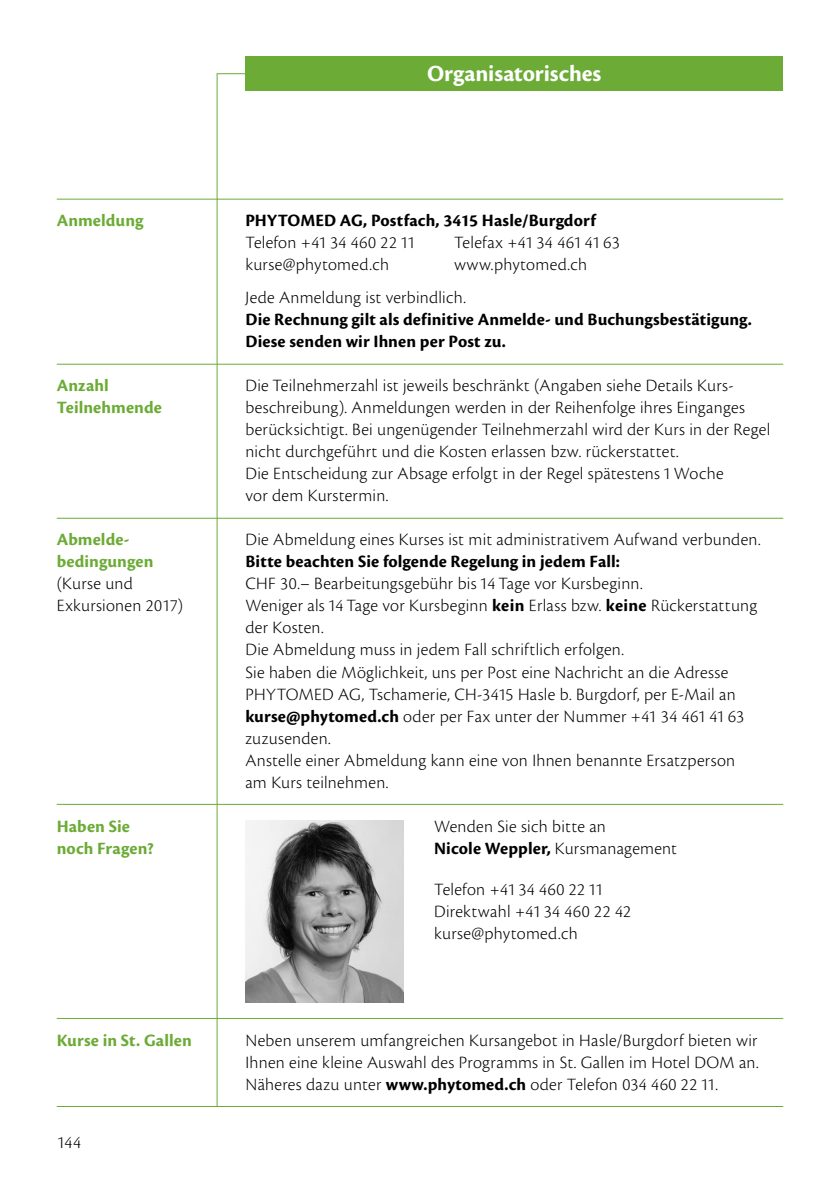
<style>
.page{position:relative;width:840px;height:1191px;background:#fff}
.page>*{position:absolute;margin:0;border:0;box-sizing:border-box;transform-origin:0 0}
.t1{font:700 24px "Cronos Pro";letter-spacing:-.005em;color:#fff}
._2_Grundschrift{font:300 18px/22px "Cronos Pro";letter-spacing:.015em;color:#000}
._2_Grundschrift-2{font:700 18px "Cronos Pro";letter-spacing:.005em;color:#000}
._2_Grundschrift-3{font:700 18px "Cronos Pro";letter-spacing:.005em;color:#6cab36}
.s1{font-weight:700}
.s2{font-weight:300}
</style>
<div class="page">
<svg style="left:217px;top:73px;width:28px;height:1px"></svg>
<hr style="left:216px;top:73px;width:1px;height:1033px;background:#6cab36">
<div style="left:245px;top:57px;width:537px;height:34px;background:#6cab36"></div>
<hr style="left:57px;top:199px;width:725px;height:1px;background:#6cab36">
<hr style="left:57px;top:364px;width:725px;height:1px;background:#6cab36">
<hr style="left:57px;top:518px;width:725px;height:1px;background:#6cab36">
<hr style="left:57px;top:804px;width:725px;height:1px;background:#6cab36">
<hr style="left:57px;top:1018px;width:725px;height:1px;background:#6cab36">
<hr style="left:57px;top:1106px;width:725px;height:1px;background:#6cab36">
<img style="left:245px;top:820px;width:158px;height:182px">
<h1 class="t1" style="left:346px;top:60px;width:337px">Pflanzenwelten – Menschenwelten</h1>
<p class="t1" style="left:427px;top:60px;width:176px">Organisatorisches</p>
<p class="_2_Grundschrift-3" style="left:57px;top:210px;width:88px">Anmeldung</p>
<p class="_2_Grundschrift-2" style="left:245px;top:210px;width:351px">PHYTOMED AG, Postfach, 3415 Hasle/Burgdorf</p>
<p class="_2_Grundschrift" style="left:245px;top:232px;width:171px">Telefon +41 34 460 22 11</p>
<p class="_2_Grundschrift" style="left:454px;top:232px;width:167px">Telefax +41 34 461 41 63</p>
<p class="_2_Grundschrift" style="left:245px;top:254px;width:145px">kurse@phytomed.ch</p>
<p class="_2_Grundschrift" style="left:454px;top:254px;width:135px">www.phytomed.ch</p>
<p class="_2_Grundschrift" style="left:245px;top:287px;width:222px">Jede Anmeldung ist verbindlich.</p>
<p class="_2_Grundschrift-2" style="left:245px;top:309px;width:507px">Die Rechnung gilt als definitive Anmelde- und Buchungsbestätigung.</p>
<p class="_2_Grundschrift-2" style="left:245px;top:331px;width:262px">Diese senden wir Ihnen per Post zu.</p>
<p class="_2_Grundschrift-3" style="left:57px;top:375px;width:53px">Anzahl</p>
<p class="_2_Grundschrift" style="left:245px;top:375px;width:489px">Die Teilnehmerzahl ist jeweils beschränkt (Angaben siehe Details Kurs-</p>
<p class="_2_Grundschrift-3" style="left:57px;top:397px;width:107px">Teilnehmende</p>
<p class="_2_Grundschrift" style="left:245px;top:397px;width:526px">beschreibung). Anmeldungen werden in der Reihenfolge ihres Einganges berücksichtigt. Bei ungenügender Teilnehmerzahl wird der Kurs in der Regel nicht durchgeführt und die Kosten erlassen bzw. rückerstattet.</p>
<p class="_2_Grundschrift" style="left:245px;top:463px;width:479px">Die Entscheidung zur Absage erfolgt in der Regel spätestens 1 Woche vor dem Kurstermin.</p>
<p class="_2_Grundschrift-3" style="left:57px;top:529px;width:74px">Abmelde-</p>
<p class="_2_Grundschrift" style="left:245px;top:529px;width:516px">Die Abmeldung eines Kurses ist mit administrativem Aufwand verbunden.</p>
<p class="_2_Grundschrift-3" style="left:57px;top:551px;width:98px">bedingungen</p>
<p class="_2_Grundschrift-2" style="left:245px;top:551px;width:376px">Bitte beachten Sie folgende Regelung in jedem Fall:</p>
<p class="_2_Grundschrift" style="left:57px;top:573px;width:78px">(Kurse und</p>
<p class="_2_Grundschrift" style="left:245px;top:573px;width:398px">CHF 30.– Bearbeitungsgebühr bis 14 Tage vor Kursbeginn.</p>
<p class="_2_Grundschrift" style="left:57px;top:595px;width:128px">Exkursionen 2017)</p>
<p class="_2_Grundschrift" style="left:245px;top:595px;width:513px">Weniger als 14 Tage vor Kursbeginn <span class="s1">kein</span> Erlass bzw. <span class="s1">keine</span> Rückerstattung der Kosten.</p>
<p class="_2_Grundschrift" style="left:245px;top:639px;width:380px">Die Abmeldung muss in jedem Fall schriftlich erfolgen.</p>
<p class="_2_Grundschrift" style="left:245px;top:661px;width:484px">Sie haben die Möglichkeit, uns per Post eine Nachricht an die Adresse</p>
<p class="_2_Grundschrift" style="left:245px;top:683px;width:500px">PHYTOMED AG, Tschamerie, CH-3415 Hasle b. Burgdorf, per E-Mail an <span class="s1">kurse@phytomed.ch</span> oder per Fax unter der Nummer +41 34 461 41 63</p>
<p class="_2_Grundschrift" style="left:245px;top:727px;width:87px">zuzusenden.</p>
<p class="_2_Grundschrift" style="left:245px;top:749px;width:491px">Anstelle einer Abmeldung kann eine von Ihnen benannte Ersatzperson am Kurs teilnehmen.</p>
<p class="_2_Grundschrift-3" style="left:57px;top:815px;width:75px">Haben Sie</p>
<p class="_2_Grundschrift" style="left:434px;top:815px;width:173px">Wenden Sie sich bitte an</p>
<p class="_2_Grundschrift-3" style="left:57px;top:837px;width:99px">noch Fragen?</p>
<p class="_2_Grundschrift-2" style="left:434px;top:837px;width:244px">Nicole Weppler, <span class="s2">Kursmanagement</span></p>
<p class="_2_Grundschrift" style="left:434px;top:878px;width:170px">Telefon +41 34 460 22 11</p>
<p class="_2_Grundschrift" style="left:434px;top:900px;width:198px">Direktwahl +41 34 460 22 42</p>
<p class="_2_Grundschrift" style="left:434px;top:922px;width:145px">kurse@phytomed.ch</p>
<p class="_2_Grundschrift-3" style="left:57px;top:1029px;width:136px">Kurse in St. Gallen</p>
<p class="_2_Grundschrift" style="left:245px;top:1029px;width:514px;text-align:justify">Neben unserem umfangreichen Kursangebot in Hasle/Burgdorf bieten wir Ihnen eine kleine Auswahl des Programms in St. Gallen im Hotel DOM an.<br>Näheres dazu unter <span class="s1">www.phytomed.ch</span> oder Telefon 034 460 22 11.</p>
<p class="_2_Grundschrift" style="left:57px;top:1131px;width:26px">144</p>
</div>
